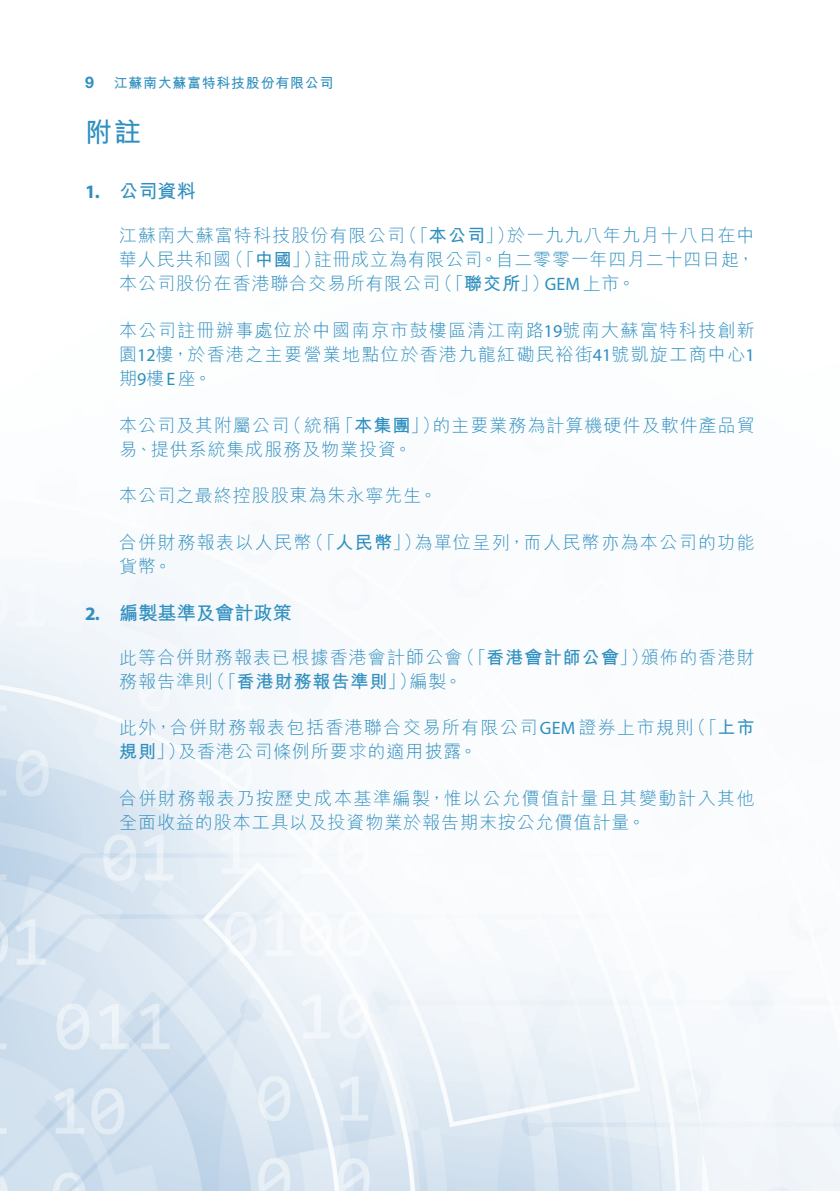
<style>
.page{position:relative;width:840px;height:1191px;background:#fff}
.page>*{position:absolute;margin:0;border:0;box-sizing:border-box;transform-origin:0 0}
.t1{font:700 27px "M Hei HK";color:#2f8fbf}
.t2{font:700 19px "M Hei HK";letter-spacing:.01em;color:#2f8fbf}
.t3{font:700 19px "Myriad Pro";color:#2f8fbf}
.t4{font:300 18px/24px "M Hei HK";letter-spacing:.06em;color:#2f8fbf}
.t5{font:300 18px/24px "M Hei HK";letter-spacing:.085em;color:#2f8fbf}
.t6{font:300 18px/24px "M Hei HK";letter-spacing:.04em;color:#2f8fbf}
.t7{font:700 18px "M Hei HK";letter-spacing:.05em;color:#2f8fbf}
.t8{font:18px "Myriad Pro";color:#2f8fbf}
.t9{font:700 16px "Helvetica Neue LT Std";color:#2f8fbf}
.t10{font:700 14px "M Hei HK";letter-spacing:.05em;color:#2f8fbf}
.s1{font-weight:700}
.s2{font-family:"Myriad Pro";font-weight:400}
.s3{font-family:"M Hei HK";font-weight:300}
.s4{font-weight:300}
</style>
<div class="page">
<img style="left:0;top:550px;width:839px;height:641px">
<p class="t10" style="left:114px;top:72px;width:221px">江蘇南大蘇富特科技股份有限公司</p>
<p class="t9" style="left:85px;top:72px;width:10px">9</p>
<h1 class="t1" style="left:85px;top:112px;width:58px">附註</h1>
<p class="t2" style="left:119px;top:178px;width:78px">公司資料</p>
<p class="t3" style="left:85px;top:180px;width:16px">1.</p>
<p class="t3" style="left:85px;top:601px;width:16px">2.</p>
<p class="t4" style="left:399px;top:223px;width:116px">（「<span class="s1">本公司</span>」）</p>
<p class="t4" style="left:507px;top:223px;width:249px">於一九九八年九月十八日在中</p>
<p class="t6" style="left:314px;top:223px;width:442px;text-indent:-195px">江蘇南大蘇富特科技股份有限公司<br>註冊成立為有限公司。自二零零一年四月二十四日起，</p>
<p class="t4" style="left:225px;top:247px;width:97px">（「<span class="s1">中國</span>」）</p>
<p class="t4" style="left:119px;top:247px;width:113px">華人民共和國</p>
<p class="t4" style="left:434px;top:271px;width:116px">（「<span class="s1">聯交所</span>」）</p>
<p class="t4" style="left:119px;top:271px;width:322px">本公司股份在香港聯合交易所有限公司</p>
<p class="t4" style="left:119px;top:318px;width:636px;text-align:justify">本公司註冊辦事處位於中國南京市鼓樓區清江南路<span class="s2">19</span>號南大蘇富特科技創新園<span class="s2">12</span>樓，於香港之主要營業地點位於香港九龍紅磡民裕街<span class="s2">41</span>號凱旋工商中心<span class="s2">1</span>期<span class="s2">9</span>樓<span class="s2">E</span>座。</p>
<p class="t4" style="left:432px;top:413px;width:323px">的主要業務為計算機硬件及軟件產品貿</p>
<p class="t8" style="left:544px;top:273px;width:92px">GEM<span class="s3">上市。</span></p>
<p class="t4" style="left:284px;top:413px;width:58px">（統稱</p>
<p class="t4" style="left:336px;top:413px;width:105px">「<span class="s1">本集團</span>」）</p>
<p class="t4" style="left:119px;top:413px;width:294px">本公司及其附屬公司<br>易、提供系統集成服務及物業投資。</p>
<p class="t4" style="left:119px;top:483px;width:319px">本公司之最終控股股東為朱永寧先生。</p>
<p class="t4" style="left:414px;top:530px;width:342px">為單位呈列，而人民幣亦為本公司的功能</p>
<p class="t4" style="left:306px;top:530px;width:117px">（「<span class="s1">人民幣</span>」）</p>
<p class="t4" style="left:119px;top:530px;width:194px">合併財務報表以人民幣貨幣。</p>
<p class="t2" style="left:119px;top:599px;width:174px">編製基準及會計政策</p>
<p class="t7" style="left:457px;top:644px;width:192px"><span class="s4">（「</span>香港會計師公會<span class="s4">」）</span></p>
<p class="t4" style="left:119px;top:645px;width:344px;text-align:right">此等合併財務報表已根據香港會計師公會編製。</p>
<p class="t4" style="left:640px;top:645px;width:115px">頒佈的香港財</p>
<p class="t7" style="left:207px;top:668px;width:210px"><span class="s4">（「</span>香港財務報告準則<span class="s4">」）</span></p>
<p class="t4" style="left:119px;top:669px;width:95px">務報告準則</p>
<p class="t4" style="left:687px;top:715px;width:68px">（「<span class="s1">上市</span></p>
<p class="t4" style="left:178px;top:715px;width:516px;text-indent:-59px">此外，合併財務報表包括香港聯合交易所有限公司<span class="s2">GEM</span>證券上市規則及香港公司條例所要求的適用披露。</p>
<p class="t7" style="left:119px;top:738px;width:68px">規則<span class="s4">」）</span></p>
<p class="t5" style="left:119px;top:786px;width:636px">合併財務報表乃按歷史成本基準編製，惟以公允價值計量且其變動計入其他全面收益的股本工具以及投資物業於報告期末按公允價值計量。</p>
</div>
